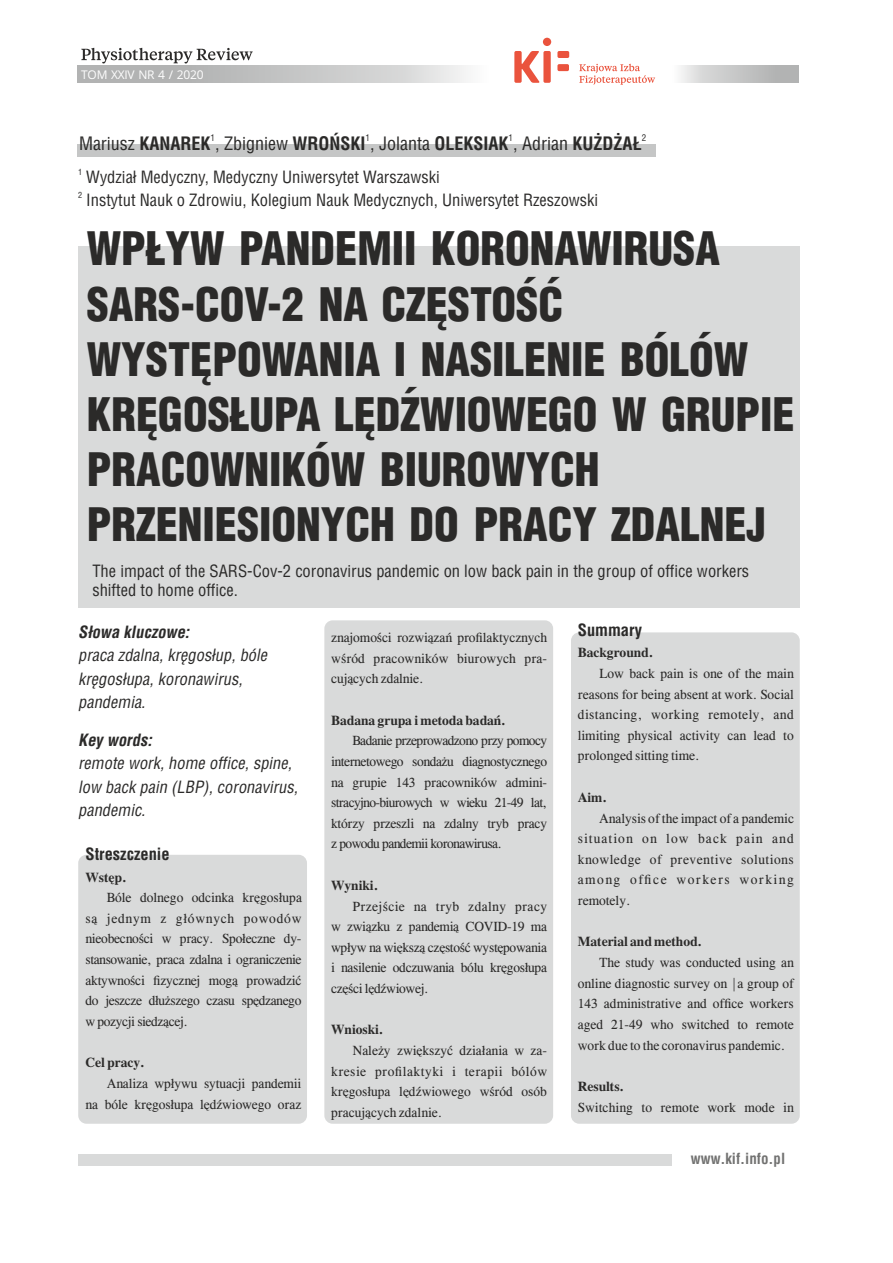
<style>
.page{position:relative;width:893px;height:1263px;background:#fff}
.page>*{position:absolute;margin:0;border:0;box-sizing:border-box;transform-origin:0 0}
.t1{font:900 45px/55.2px "Switzerland Cond";color:#2b2a29}
.t2{font:18px "Switzerland Condensed";color:#2b2a29}
.t3{font:16.5px/19.4px "Switzerland Condensed";color:#2b2a29}
.t4{font:italic 16.5px/23.2px "Switzerland Condensed";color:#2b2a29}
.t5{font:italic 700 16.5px "Switzerland Condensed";color:#2b2a29}
.t6{font:700 16.5px "Switzerland Condensed";color:#2b2a29}
.t7{font:700 15px "Switzerland Condensed";color:#727271}
.t8{font:13.5px/20.5px "CG Times";color:#2b2a29;text-align:justify}
.t9{font:700 13.5px "CG Times";color:#2b2a29}
.t10{font:12px "Open Sans";letter-spacing:-.02em;color:#fefefe}
.t11{font:9px "Switzerland Condensed";color:#2b2a29}
.t12{font:8.25px "Switzerland Condensed";color:#2b2a29}
.s1{font-weight:700}
</style>
<div class="page">
<div style="left:78px;top:1154px;width:594px;height:12px;background:#d9dada"></div>
<svg style="left:514px;top:51px;width:26px;height:32px"></svg>
<div style="left:543px;top:51px;width:8px;height:32px;background:#ea533d;border-radius:2px"></div>
<div style="left:557px;top:51px;width:12px;height:7px;background:#ea533d;border-radius:2px"></div>
<div style="left:557px;top:64px;width:12px;height:7px;background:#ea533d;border-radius:2px"></div>
<svg style="left:579px;top:64px;width:76px;height:21px"></svg>
<div style="left:543px;top:38px;width:8px;height:8px;background:#ea533d;border-radius:50%"></div>
<svg style="left:81px;top:48px;width:172px;height:15px"></svg>
<div style="left:78px;top:855px;width:229px;height:269px;background:#d9dada;border-radius:8px"></div>
<div style="left:78px;top:247px;width:722px;height:361px;background:#d9dada"></div>
<div style="left:78px;top:144px;width:578px;height:12px;background:#c5c6c6"></div>
<div style="left:324px;top:620px;width:229px;height:504px;background:#d9dada;border-radius:8px"></div>
<div style="left:571px;top:632px;width:229px;height:492px;background:#d9dada;border-radius:8px"></div>
<p class="t10" style="left:81px;top:69px;width:124px">TOM XXIV NR 4 / 2020</p>
<h2 class="t2" style="left:79px;top:136px;width:564px">Mariusz <span class="s1">KANAREK</span> , Zbigniew <span class="s1">WROŃSKI</span> , Jolanta <span class="s1">OLEKSIAK</span> , Adrian <span class="s1">KUŻDŻAŁ</span></h2>
<p class="t11" style="left:211px;top:134px;width:6px">1</p>
<p class="t11" style="left:366px;top:134px;width:6px">1</p>
<p class="t11" style="left:509px;top:134px;width:6px">1</p>
<p class="t11" style="left:642px;top:134px;width:6px">2</p>
<p class="t12" style="left:78px;top:169px;width:6px">1</p>
<p class="t3" style="left:86px;top:169px;width:355px">Wydział Medyczny, Medyczny Uniwersytet Warszawski</p>
<p class="t12" style="left:78px;top:191px;width:6px">2</p>
<p class="t3" style="left:86px;top:191px;width:513px">Instytut Nauk o Zdrowiu, Kolegium Nauk Medycznych, Uniwersytet Rzeszowski</p>
<h1 class="t1" style="left:87px;top:224px;width:709px">WPŁYW PANDEMII KORONAWIRUSA<br>SARS-COV-2 NA CZĘSTOŚĆ<br>WYSTĘPOWANIA I NASILENIE BÓLÓW<br>KRĘGOSŁUPA LĘDŹWIOWEGO W GRUPIE<br>PRACOWNIKÓW BIUROWYCH<br>PRZENIESIONYCH DO PRACY ZDALNEJ</h1>
<p class="t3" style="left:92px;top:563px;width:658px">The impact of the SARS-Cov-2 coronavirus pandemic on low back pain in the group of office workers shifted to home office.</p>
<p class="t5" style="left:78px;top:625px;width:113px">Słowa kluczowe:</p>
<p class="t4" style="left:78px;top:645px;width:191px">praca zdalna, kręgosłup, bóle kręgosłupa, koronawirus, pandemia.</p>
<p class="t5" style="left:78px;top:732px;width:75px">Key words:</p>
<p class="t4" style="left:78px;top:753px;width:221px">remote work, home office, spine, low back pain (LBP), coronavirus, pandemic.</p>
<p class="t6" style="left:578px;top:623px;width:66px">Summary</p>
<p class="t9" style="left:578px;top:648px;width:77px">Background.</p>
<p class="t8" style="left:578px;top:665px;width:217px;text-indent:21px">Low back pain is one of the main reasons for being absent at work. Social distancing, working remotely, and limiting physical activity can lead to prolonged sitting time.</p>
<p class="t9" style="left:578px;top:793px;width:31px">Aim.</p>
<p class="t8" style="left:578px;top:809px;width:218px;text-indent:21px">Analysis of the impact of a pandemic situation on low back pain and knowledge of preventive solutions among office workers working remotely.</p>
<p class="t9" style="left:578px;top:937px;width:126px">Material and method.</p>
<p class="t8" style="left:578px;top:954px;width:217px;text-indent:21px">The study was conducted using an online diagnostic survey on |a group of 143 administrative and office workers aged 21-49 who switched to remote work due to the coronavirus pandemic.</p>
<p class="t9" style="left:578px;top:1082px;width:48px">Results.</p>
<p class="t8" style="left:578px;top:1098px;width:217px">Switching to remote work mode in</p>
<p class="t8" style="left:331px;top:629px;width:217px">znajomości rozwiązań profilaktycznych wśród pracowników biurowych pra&shy;cujących zdalnie.</p>
<p class="t9" style="left:331px;top:715px;width:176px">Badana grupa i metoda badań.</p>
<p class="t8" style="left:331px;top:732px;width:217px;text-indent:21px">Badanie przeprowadzono przy pomocy internetowego sondażu diagnostycznego na grupie 143 pracowników admini&shy;stracyjno-biurowych w wieku 21-49 lat, którzy przeszli na zdalny tryb pracy z powodu pandemii koronawirusa.</p>
<p class="t9" style="left:331px;top:880px;width:49px">Wyniki.</p>
<p class="t8" style="left:331px;top:897px;width:217px;text-indent:21px">Przejście na tryb zdalny pracy w związku z pandemią COVID-19 ma wpływ na większą częstość występowania i nasilenie odczuwania bólu kręgosłupa części lędźwiowej.</p>
<p class="t9" style="left:331px;top:1025px;width:54px">Wnioski.</p>
<p class="t8" style="left:331px;top:1042px;width:217px;text-indent:21px">Należy zwiększyć działania w za&shy;kresie profilaktyki i terapii bólów kręgosłupa lędźwiowego wśród osób pracujących zdalnie.</p>
<p class="t6" style="left:85px;top:847px;width:86px">Streszczenie</p>
<p class="t9" style="left:85px;top:872px;width:43px">Wstęp.</p>
<p class="t8" style="left:85px;top:889px;width:218px;text-indent:21px">Bóle dolnego odcinka kręgosłupa są jednym z głównych powodów nieobecności w pracy. Społeczne dy&shy;stansowanie, praca zdalna i ograniczenie aktywności fizycznej mogą prowadzić do jeszcze dłuższego czasu spędzanego w pozycji siedzącej.</p>
<p class="t9" style="left:85px;top:1058px;width:61px">Cel pracy.</p>
<p class="t8" style="left:85px;top:1074px;width:217px;text-align:right">Analiza wpływu sytuacji pandemii<br>na bóle kręgosłupa lędźwiowego oraz</p>
<p class="t7" style="left:691px;top:1152px;width:96px">www.kif.info.pl</p>
</div>
